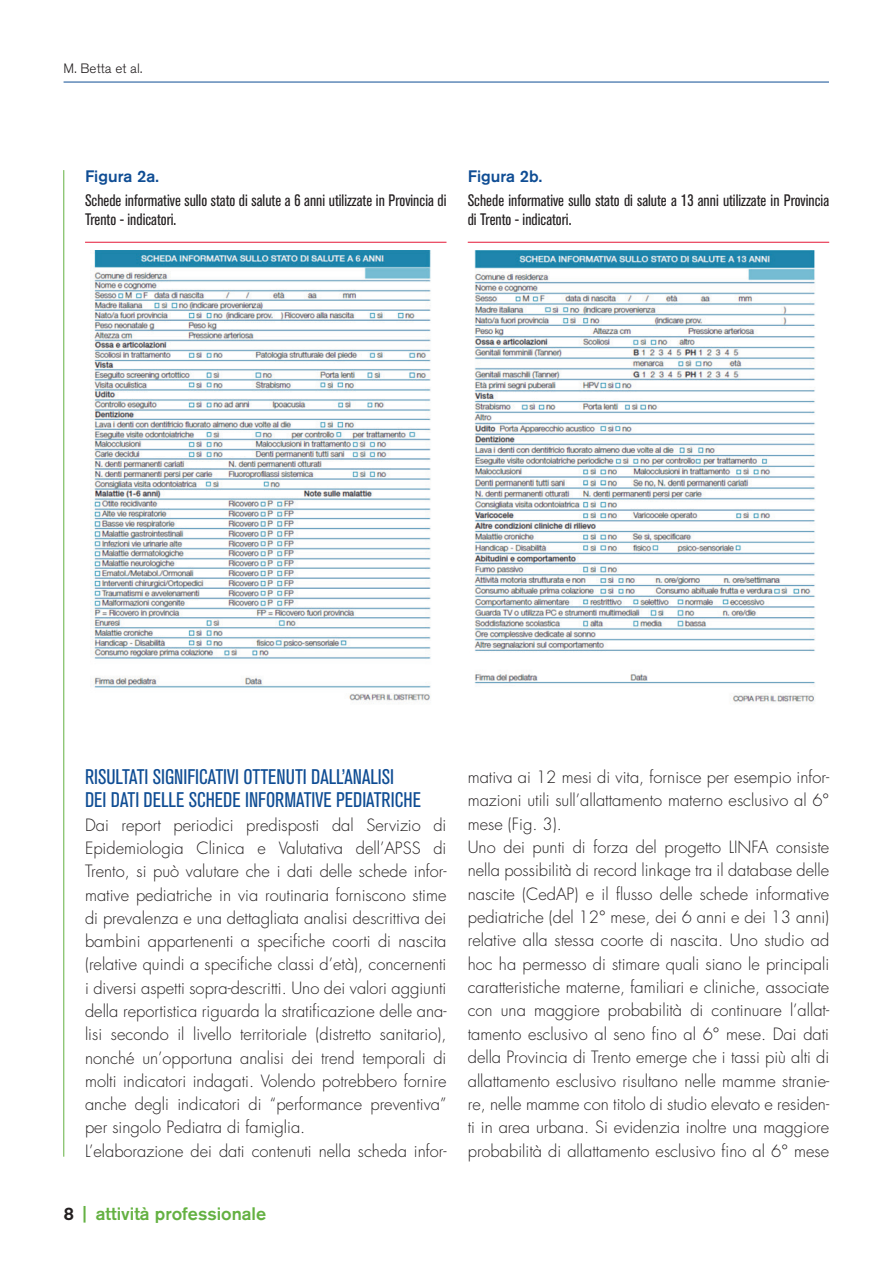
<style>
.page{position:relative;width:893px;height:1263px;background:#fff}
.page>*{position:absolute;margin:0;border:0;box-sizing:border-box;transform-origin:0 0}
.t1{font:condensed 21px/23.2px "Akzidenz Grotesk BQ";color:#0f4d94}
.t2{font:500 18px "Akzidenz Grotesk BQ";color:#64b142}
.t3{font:300 16.5px/23.4px "Futura Std";color:#231f20}
.t4{font:condensed 16.5px/19.5px "Akzidenz Grotesk BQ";color:#231f20}
.t5{font:500 16.5px "Akzidenz Grotesk BQ";color:#0f4d94}
.t6{font:300 13.5px "Akzidenz Grotesk BQ";letter-spacing:.01em;color:#231f20}
.s1{color:#231f20}
</style>
<div class="page">
<hr style="left:64px;top:170px;width:1px;height:987px;background:#64b142">
<hr style="left:64px;top:82px;width:765px;height:1px;background:#0f4d94">
<img style="left:90px;top:250px;width:341px;height:451px">
<img style="left:474px;top:250px;width:341px;height:454px">
<hr style="left:85px;top:242px;width:361px;height:1px;background:#e51836">
<hr style="left:468px;top:242px;width:361px;height:1px;background:#e51836">
<p class="t6" style="left:64px;top:61px;width:80px">M. Betta et al.</p>
<p class="t5" style="left:85px;top:166px;width:75px">Figura 2a.</p>
<p class="t4" style="left:85px;top:190px;width:363px">Schede informative sullo stato di salute a 6 anni utilizzate in Provincia di<br>Trento - indicatori.</p>
<p class="t5" style="left:468px;top:166px;width:76px">Figura 2b.</p>
<p class="t4" style="left:468px;top:190px;width:363px">Schede informative sullo stato di salute a 13 anni utilizzate in Provincia di Trento - indicatori.</p>
<p class="t1" style="left:85px;top:766px;width:337px">RISULTATI SIGNIFICATIVI OTTENUTI DALL’ANALISI<br>DEI DATI DELLE SCHEDE INFORMATIVE PEDIATRICHE</p>
<p class="t3" style="left:85px;top:813px;width:363px">Dai report periodici predisposti dal Servizio di Epidemiologia Clinica e Valutativa dell’APSS di Trento, si può valutare che i dati delle schede infor&shy;mative pediatriche in via routinaria forniscono stime di prevalenza e una dettagliata analisi descrittiva dei bambini appartenenti a specifiche coorti di nascita (relative quindi a specifiche classi d’età), concernenti i diversi aspetti sopra-descritti. Uno dei valori aggiunti della reportistica riguarda la stratificazione delle ana&shy;lisi secondo il livello territoriale (distretto sanitario), nonché un’opportuna analisi dei trend temporali di molti indicatori indagati. Volendo potrebbero fornire anche degli indicatori di “performance preventiva” per singolo Pediatra di famiglia.<br>L’elaborazione dei dati contenuti nella scheda infor-</p>
<p class="t2" style="left:64px;top:1203px;width:204px"><span class="s1">8</span> | attività professionale</p>
<p class="t3" style="left:468px;top:766px;width:363px">mativa ai 12 mesi di vita, fornisce per esempio infor&shy;mazioni utili sull’allattamento materno esclusivo al 6° mese (Fig. 3).<br>Uno dei punti di forza del progetto LINFA consiste nella possibilità di record linkage tra il database delle nascite (CedAP) e il flusso delle schede informative pediatriche (del 12° mese, dei 6 anni e dei 13 anni) relative alla stessa coorte di nascita. Uno studio ad hoc ha permesso di stimare quali siano le principali caratteristiche materne, familiari e cliniche, associate con una maggiore probabilità di continuare l’allat&shy;tamento esclusivo al seno fino al 6° mese. Dai dati della Provincia di Trento emerge che i tassi più alti di allattamento esclusivo risultano nelle mamme stranie&shy;re, nelle mamme con titolo di studio elevato e residen&shy;ti in area urbana. Si evidenzia inoltre una maggiore probabilità di allattamento esclusivo fino al 6° mese</p>
</div>
